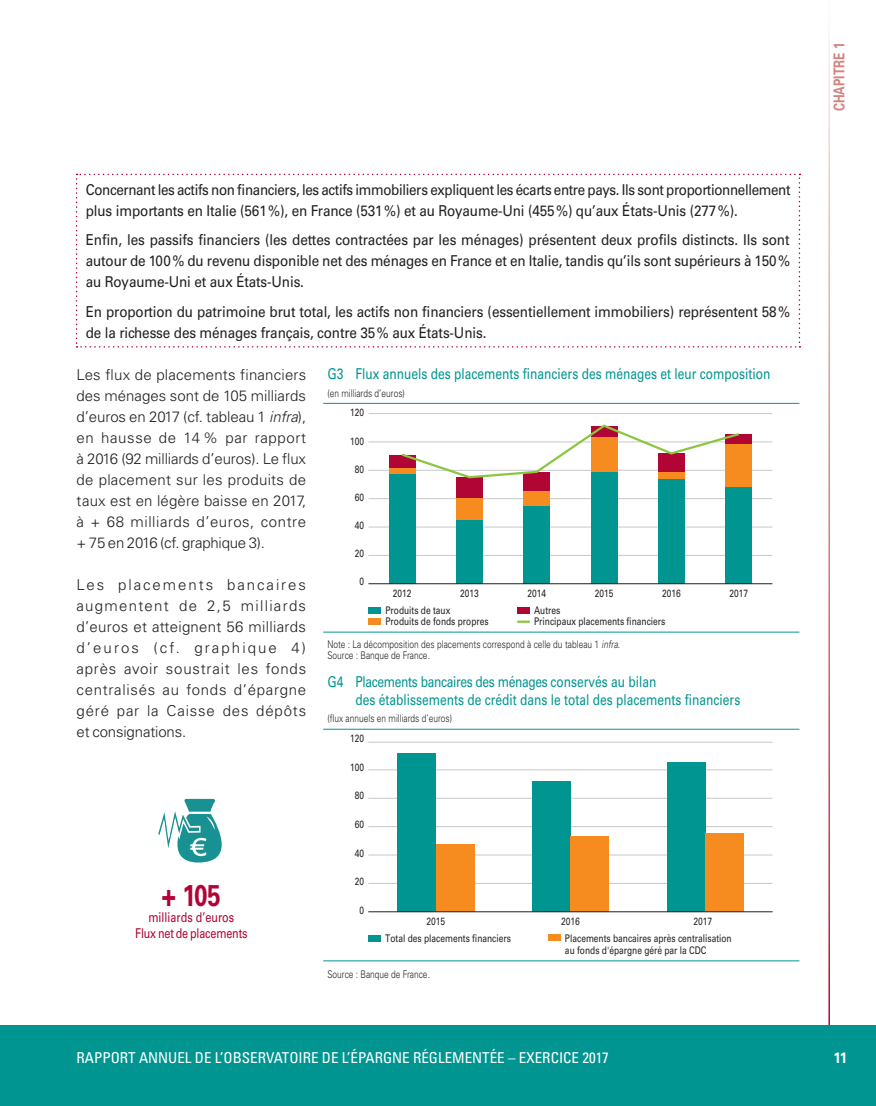
<style>
.page{position:relative;width:876px;height:1106px;background:#fff}
.page>*{position:absolute;margin:0;border:0;box-sizing:border-box;transform-origin:0 0}
.t1{font:700 30px "Univers LT Std";color:#b10535;scale:.8 1}
.t2{font:300 15px/21px "Univers LT Std";letter-spacing:.035em;color:#231f20;text-align:justify}
.t3{font:15px/21px "Univers LT Std";letter-spacing:-.01em;color:#231f20;text-align:justify;scale:.9 1}
.t4{font:15px/21px "Univers LT Std";letter-spacing:-.01em;color:#231f20;scale:.89 1}
.t5{font:15px/18px "Univers LT Std";color:#009591;scale:.8 1}
.t6{font:condensed 15px "Univers LT Std";color:#fff}
.t7{font:700 15px "Univers LT Std";color:#d48380;scale:.8 1}
.t8{font:700 15px "Univers LT Std";color:#fff;scale:.9 1}
.t9{font:13.5px/16.2px "Univers LT Std";letter-spacing:-.015em;color:#b10535;text-align:center;scale:.8 1}
.t10{font:10.5px/11.6px "Univers LT Std";color:#231f20;scale:.8 1}
.t11{font:300 10.5px/10.5px "Univers LT Std";color:#231f20;scale:.8 1}
.s1{font-style:italic}
</style>
<div class="page">
<div style="left:0;top:1025px;width:876px;height:81px;background:#009591"></div>
<svg style="left:76px;top:174px;width:724px;height:173px"></svg>
<hr style="left:323px;top:403px;width:476px;height:1px;background:#009591">
<hr style="left:323px;top:631px;width:476px;height:1px;background:#009591">
<div style="left:368px;top:607px;width:13px;height:6px;background:#009591"></div>
<div style="left:368px;top:618px;width:13px;height:6px;background:#f68b1f"></div>
<div style="left:517px;top:607px;width:13px;height:6px;background:#b10535"></div>
<svg style="left:517px;top:620px;width:13px;height:3px"></svg>
<hr style="left:368px;top:555px;width:404px;height:1px;background:#c7c8ca">
<hr style="left:368px;top:526px;width:404px;height:1px;background:#c7c8ca">
<hr style="left:368px;top:498px;width:404px;height:1px;background:#c7c8ca">
<hr style="left:368px;top:470px;width:404px;height:1px;background:#c7c8ca">
<hr style="left:368px;top:441px;width:404px;height:1px;background:#c7c8ca">
<hr style="left:368px;top:413px;width:404px;height:1px;background:#c7c8ca">
<div style="left:389px;top:474px;width:27px;height:109px;background:#009591"></div>
<div style="left:456px;top:519px;width:27px;height:64px;background:#009591"></div>
<div style="left:523px;top:506px;width:27px;height:77px;background:#009591"></div>
<div style="left:591px;top:471px;width:27px;height:112px;background:#009591"></div>
<div style="left:658px;top:478px;width:27px;height:105px;background:#009591"></div>
<div style="left:725px;top:487px;width:27px;height:96px;background:#009591"></div>
<div style="left:389px;top:467px;width:27px;height:7px;background:#f68b1f"></div>
<div style="left:456px;top:497px;width:27px;height:22px;background:#f68b1f"></div>
<div style="left:523px;top:490px;width:27px;height:16px;background:#f68b1f"></div>
<div style="left:725px;top:444px;width:27px;height:43px;background:#f68b1f"></div>
<div style="left:389px;top:454px;width:27px;height:13px;background:#b10535"></div>
<div style="left:456px;top:477px;width:27px;height:20px;background:#b10535"></div>
<div style="left:523px;top:472px;width:27px;height:18px;background:#b10535"></div>
<div style="left:725px;top:434px;width:27px;height:10px;background:#b10535"></div>
<svg style="left:399px;top:424px;width:340px;height:55px"></svg>
<hr style="left:368px;top:583px;width:404px;height:1px;background:#231f20">
<hr style="left:323px;top:729px;width:476px;height:1px;background:#009591">
<hr style="left:323px;top:960px;width:476px;height:1px;background:#009591">
<div style="left:368px;top:935px;width:13px;height:6px;background:#009591"></div>
<div style="left:548px;top:934px;width:13px;height:7px;background:#f68b1f"></div>
<hr style="left:368px;top:883px;width:405px;height:1px;background:#c7c8ca">
<hr style="left:368px;top:854px;width:405px;height:1px;background:#c7c8ca">
<hr style="left:368px;top:826px;width:405px;height:1px;background:#c7c8ca">
<hr style="left:368px;top:798px;width:405px;height:1px;background:#c7c8ca">
<hr style="left:368px;top:769px;width:405px;height:1px;background:#c7c8ca">
<hr style="left:368px;top:742px;width:405px;height:1px;background:#c7c8ca">
<div style="left:397px;top:753px;width:39px;height:158px;background:#009591"></div>
<div style="left:532px;top:781px;width:39px;height:130px;background:#009591"></div>
<div style="left:667px;top:762px;width:38px;height:149px;background:#009591"></div>
<div style="left:436px;top:844px;width:38px;height:67px;background:#f68b1f"></div>
<div style="left:571px;top:836px;width:38px;height:75px;background:#f68b1f"></div>
<div style="left:705px;top:833px;width:39px;height:78px;background:#f68b1f"></div>
<hr style="left:368px;top:911px;width:405px;height:1px;background:#231f20">
<svg style="left:158px;top:798px;width:64px;height:64px"></svg>
<p class="t4" style="left:86px;top:179px;width:793px">Concernant les actifs non financiers, les actifs immobiliers expliquent les écarts entre pays. Ils sont proportionnellement plus importants en Italie (561%), en France (531%) et au Royaume-Uni (455%) qu’aux États-Unis (277%).</p>
<p class="t3" style="left:86px;top:229px;width:784px">Enfin, les passifs financiers (les dettes contractées par les ménages) présentent deux profils distincts. Ils sont autour de 100% du revenu disponible net des ménages en France et en Italie, tandis qu’ils sont supérieurs à 150% au Royaume-Uni et aux États-Unis.</p>
<p class="t3" style="left:86px;top:301px;width:784px">En proportion du patrimoine brut total, les actifs non financiers (essentiellement immobiliers) représentent 58% de la richesse des ménages français, contre 35% aux États-Unis.</p>
<p class="t2" style="left:77px;top:364px;width:231px">Les flux de placements financiers des ménages sont de 105 milliards d’euros en 2017 (cf. tableau 1 <span class="s1">infra</span>), en hausse de 14 % par rapport à 2016 (92 milliards d’euros). Le flux de placement sur les produits de taux est en légère baisse en 2017, à + 68 milliards d’euros, contre + 75 en 2016 (cf. graphique 3).</p>
<p class="t2" style="left:77px;top:574px;width:231px">Les placements bancaires augmentent de 2,5 milliards d’euros et atteignent 56 milliards d’euros (cf. graphique 4) après avoir soustrait les fonds centralisés au fonds d’épargne géré par la Caisse des dépôts et consignations.</p>
<p class="t5" style="left:327px;top:365px;width:555px">G3 Flux annuels des placements financiers des ménages et leur composition</p>
<p class="t11" style="left:327px;top:387px;width:98px">(en milliards d’euros)</p>
<p class="t10" style="left:350px;top:407px;width:19px">120</p>
<p class="t10" style="left:350px;top:435px;width:19px">100</p>
<p class="t10" style="left:355px;top:463px;width:13px">80</p>
<p class="t10" style="left:355px;top:491px;width:13px">60</p>
<p class="t10" style="left:355px;top:519px;width:13px">40</p>
<p class="t10" style="left:355px;top:548px;width:13px">20</p>
<p class="t10" style="left:359px;top:576px;width:7px">0</p>
<p class="t10" style="left:393px;top:587px;width:25px">2012</p>
<p class="t10" style="left:460px;top:587px;width:25px">2013</p>
<p class="t10" style="left:527px;top:587px;width:25px">2014</p>
<p class="t10" style="left:595px;top:587px;width:25px">2015</p>
<p class="t10" style="left:662px;top:587px;width:25px">2016</p>
<p class="t10" style="left:729px;top:587px;width:25px">2017</p>
<p class="t10" style="left:385px;top:604px;width:130px">Produits de taux<br>Produits de fonds propres</p>
<p class="t10" style="left:534px;top:604px;width:165px">Autres<br>Principaux placements financiers</p>
<p class="t11" style="left:327px;top:639px;width:367px">Note : La décomposition des placements correspond à celle du tableau 1 <span class="s1">infra</span>.<br>Source : Banque de France.</p>
<p class="t5" style="left:355px;top:673px;width:483px;text-indent:-28px">G4 Placements bancaires des ménages conservés au bilan<br>des établissements de crédit dans le total des placements financiers</p>
<p class="t11" style="left:327px;top:713px;width:157px">(flux annuels en milliards d’euros)</p>
<p class="t10" style="left:350px;top:732px;width:19px">120</p>
<p class="t10" style="left:350px;top:761px;width:19px">100</p>
<p class="t10" style="left:355px;top:790px;width:13px">80</p>
<p class="t10" style="left:355px;top:818px;width:13px">60</p>
<h1 class="t1" style="left:162px;top:877px;width:76px">+ 105</h1>
<p class="t9" style="left:135px;top:909px;width:142px">milliards d’euros<br>Flux net de placements</p>
<p class="t10" style="left:355px;top:847px;width:13px">40</p>
<p class="t10" style="left:355px;top:875px;width:13px">20</p>
<p class="t10" style="left:359px;top:904px;width:7px">0</p>
<p class="t10" style="left:426px;top:915px;width:25px">2015</p>
<p class="t10" style="left:561px;top:915px;width:25px">2016</p>
<p class="t10" style="left:693px;top:915px;width:25px">2017</p>
<p class="t10" style="left:385px;top:932px;width:159px">Total des placements financiers</p>
<p class="t10" style="left:565px;top:931px;width:210px;line-height:12.6px">Placements bancaires après centralisation au fonds d'épargne géré par la CDC</p>
<p class="t11" style="left:327px;top:968px;width:130px">Source : Banque de France.</p>
<p class="t7" style="left:830px;top:111px;width:87px;rotate:-90deg">CHAPITRE 1</p>
<p class="t6" style="left:77px;top:1048px;width:534px">RAPPORT ANNUEL DE L’OBSERVATOIRE DE L’ÉPARGNE RÉGLEMENTÉE – EXERCICE 2017</p>
<p class="t8" style="left:833px;top:1049px;width:17px">11</p>
</div>
